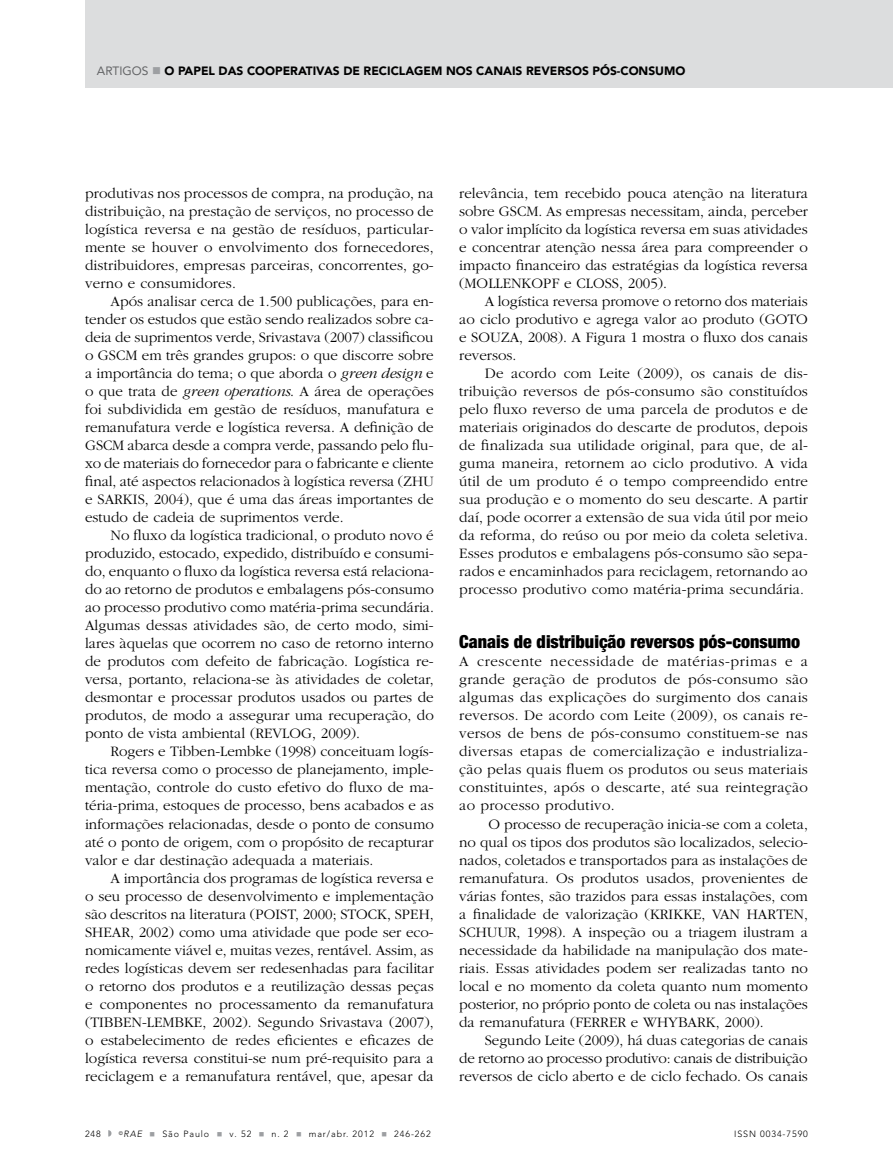
<style>
.page{position:relative;width:893px;height:1170px;background:#fff}
.page>*{position:absolute;margin:0;border:0;box-sizing:border-box;transform-origin:0 0}
.t1{font:900 condensed 18px "Helvetica Neue";color:#000}
.t2{font:300 15px/18px "Garamond";color:#000;text-align:justify}
.t3{font:900 12px "Avenir LT Std";color:#000}
.t4{font:300 9px "Avenir LT Std";letter-spacing:.1em;color:#000}
.s1{font-weight:400;color:#636466}
.s2{color:#9d9fa2}
.s3{font-style:italic}
</style>
<div class="page">
<div style="left:85px;top:0;width:808px;height:87px;background:#dcddde"></div>
<svg style="left:108px;top:1130px;width:3px;height:6px"></svg>
<p class="t3" style="left:97px;top:64px;width:590px"><span class="s1">ARTIGOS</span> <span class="s2">■</span> O PAPEL DAS COOPERATIVAS DE RECICLAGEM NOS CANAIS REVERSOS PÓS-CONSUMO</p>
<p class="t2" style="left:85px;top:185px;width:350px">produtivas nos processos de compra, na produção, na distribuição, na prestação de serviços, no processo de logística reversa e na gestão de resíduos, particular&shy;mente se houver o envolvimento dos fornecedores, distribuidores, empresas parceiras, concorrentes, go&shy;verno e consumidores.</p>
<p class="t2" style="left:85px;top:293px;width:350px;text-indent:26px">Após analisar cerca de 1.500 publicações, para en&shy;tender os estudos que estão sendo realizados sobre ca&shy;deia de suprimentos verde, Srivastava (2007) classificou o GSCM em três grandes grupos: o que discorre sobre a importância do tema; o que aborda o <span class="s3">green design</span> e o que trata de <span class="s3">green operations</span>. A área de operações foi subdividida em gestão de resíduos, manufatura e remanufatura verde e logística reversa. A definição de GSCM abarca desde a compra verde, passando pelo flu&shy;xo de materiais do fornecedor para o fabricante e cliente final, até aspectos relacionados à logística reversa (ZHU e SARKIS, 2004), que é uma das áreas importantes de estudo de cadeia de suprimentos verde.</p>
<p class="t2" style="left:85px;top:527px;width:350px;text-indent:26px">No fluxo da logística tradicional, o produto novo é produzido, estocado, expedido, distribuído e consumi&shy;do, enquanto o fluxo da logística reversa está relaciona&shy;do ao retorno de produtos e embalagens pós-consumo ao processo produtivo como matéria-prima secundária.<br>Algumas dessas atividades são, de certo modo, simi&shy;lares àquelas que ocorrem no caso de retorno interno de produtos com defeito de fabricação. Logística re&shy;versa, portanto, relaciona-se às atividades de coletar, desmontar e processar produtos usados ou partes de produtos, de modo a assegurar uma recuperação, do ponto de vista ambiental (REVLOG, 2009).</p>
<p class="t2" style="left:85px;top:743px;width:350px;text-indent:26px">Rogers e Tibben-Lembke (1998) conceituam logís&shy;tica reversa como o processo de planejamento, imple&shy;mentação, controle do custo efetivo do fluxo de ma&shy;téria-prima, estoques de processo, bens acabados e as informações relacionadas, desde o ponto de consumo até o ponto de origem, com o propósito de recapturar valor e dar destinação adequada a materiais.</p>
<p class="t2" style="left:85px;top:869px;width:350px;text-indent:26px">A importância dos programas de logística reversa e o seu processo de desenvolvimento e implementação são descritos na literatura (POIST, 2000; STOCK, SPEH, SHEAR, 2002) como uma atividade que pode ser eco&shy;nomicamente viável e, muitas vezes, rentável. Assim, as redes logísticas devem ser redesenhadas para facilitar o retorno dos produtos e a reutilização dessas peças e componentes no processamento da remanufatura (TIBBEN-LEMBKE, 2002). Segundo Srivastava (2007), o estabelecimento de redes eficientes e eficazes de logística reversa constitui-se num pré-requisito para a reciclagem e a remanufatura rentável, que, apesar da</p>
<p class="t2" style="left:459px;top:185px;width:350px">relevância, tem recebido pouca atenção na literatura sobre GSCM. As empresas necessitam, ainda, perceber o valor implícito da logística reversa em suas atividades e concentrar atenção nessa área para compreender o impacto financeiro das estratégias da logística reversa (MOLLENKOPF e CLOSS, 2005).</p>
<p class="t2" style="left:459px;top:293px;width:350px;text-indent:26px">A logística reversa promove o retorno dos materiais ao ciclo produtivo e agrega valor ao produto (GOTO e SOUZA, 2008). A Figura 1 mostra o fluxo dos canais reversos.</p>
<p class="t2" style="left:459px;top:365px;width:350px;text-indent:26px">De acordo com Leite (2009), os canais de dis&shy;tribuição reversos de pós-consumo são constituídos pelo fluxo reverso de uma parcela de produtos e de materiais originados do descarte de produtos, depois de finalizada sua utilidade original, para que, de al&shy;guma maneira, retornem ao ciclo produtivo. A vida útil de um produto é o tempo compreendido entre sua produção e o momento do seu descarte. A partir daí, pode ocorrer a extensão de sua vida útil por meio da reforma, do reúso ou por meio da coleta seletiva.<br>Esses produtos e embalagens pós-consumo são sepa&shy;rados e encaminhados para reciclagem, retornando ao processo produtivo como matéria-prima secundária.</p>
<p class="t1" style="left:459px;top:631px;width:342px">Canais de distribuição reversos pós-consumo</p>
<p class="t2" style="left:459px;top:653px;width:350px">A crescente necessidade de matérias-primas e a grande geração de produtos de pós-consumo são algumas das explicações do surgimento dos canais reversos. De acordo com Leite (2009), os canais re&shy;versos de bens de pós-consumo constituem-se nas diversas etapas de comercialização e industrializa&shy;ção pelas quais fluem os produtos ou seus materiais constituintes, após o descarte, até sua reintegração ao processo produtivo.</p>
<p class="t2" style="left:459px;top:815px;width:350px;text-indent:29px">O processo de recuperação inicia-se com a coleta, no qual os tipos dos produtos são localizados, selecio&shy;nados, coletados e transportados para as instalações de remanufatura. Os produtos usados, provenientes de várias fontes, são trazidos para essas instalações, com a finalidade de valorização (KRIKKE, VAN HARTEN, SCHUUR, 1998). A inspeção ou a triagem ilustram a necessidade da habilidade na manipulação dos mate&shy;riais. Essas atividades podem ser realizadas tanto no local e no momento da coleta quanto num momento posterior, no próprio ponto de coleta ou nas instalações da remanufatura (FERRER e WHYBARK, 2000).</p>
<p class="t2" style="left:459px;top:1031px;width:350px;text-indent:26px">Segundo Leite (2009), há duas categorias de canais de retorno ao processo produtivo: canais de distribuição reversos de ciclo aberto e de ciclo fechado. Os canais</p>
<p class="t4" style="left:85px;top:1128px;width:17px">248</p>
<p class="t4" style="left:119px;top:1128px;width:313px"><sup>©</sup><span class="s3">RAE</span> <span class="s2">■</span> São Paulo <span class="s2">■</span> v. 52 <span class="s2">■</span> n. 2 <span class="s2">■</span> mar/abr. 2012 <span class="s2">■</span> 246-262</p>
<p class="t4" style="left:734px;top:1128px;width:75px">ISSN 0034-7590</p>
</div>
